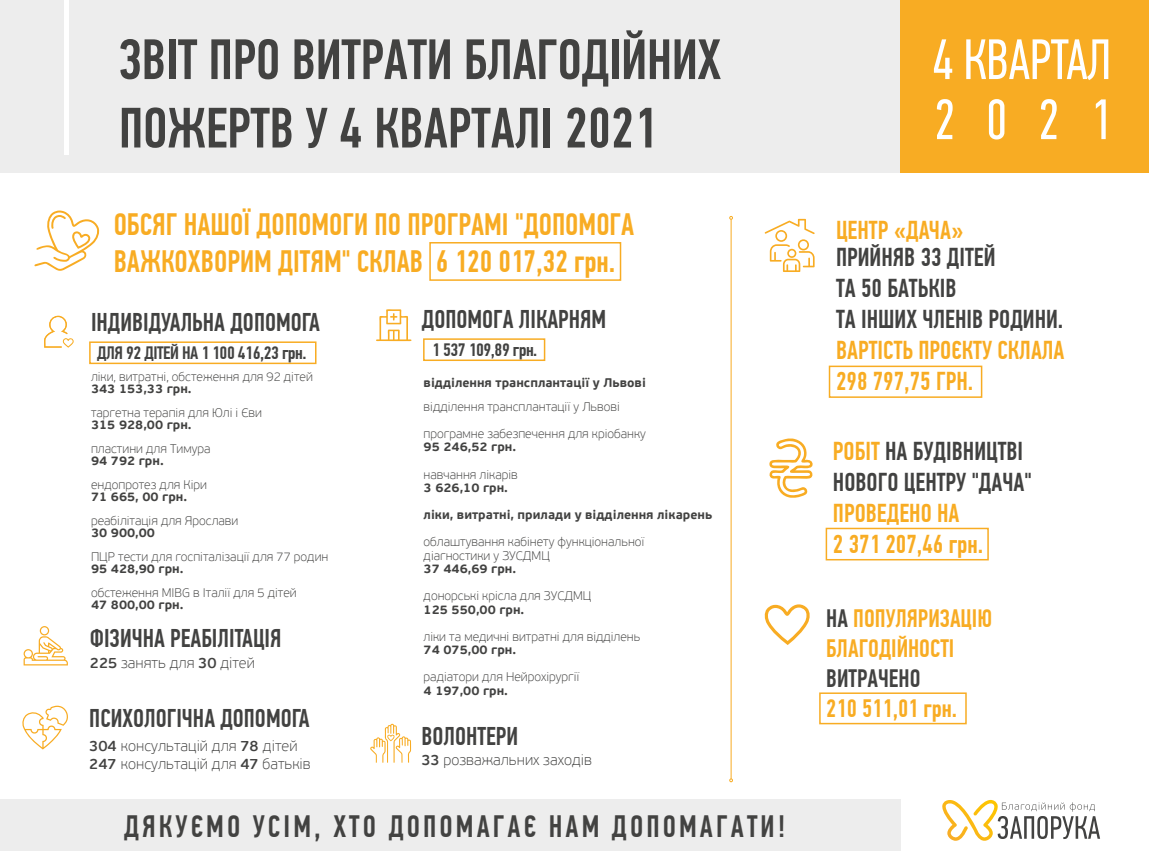
<style>
.page{position:relative;width:1149px;height:851px;background:#fff}
.page>*{position:absolute;margin:0;border:0;box-sizing:border-box;transform-origin:0 0}
.t1{font:500 57px/68.4px "PF Din Text Comp Pro";letter-spacing:-.005em;color:#424241}
.t2{font:57px/60px "PF Din Text Comp Pro";letter-spacing:-.01em;color:#fff}
.t3{font:500 30.9px/37px "PF Din Text Comp Pro";color:#f8ac23}
.t4{font:500 30.9px "PF Din Text Comp Pro";letter-spacing:.1em;color:#424241}
.t5{font:500 25.8px/31px "PF Din Text Comp Pro";color:#424241}
.t6{font:500 25.8px/31px "PF Din Text Comp Pro";color:#f8ac23}
.t7{font:500 25.65px "PF Din Text Comp Pro";color:#424241}
.t8{font:500 25.2px/30.2px "PF Din Text Comp Pro";color:#f8ac23}
.t9{font:500 25.2px "PF Din Text Comp Pro";color:#424241}
.t10{font:500 18px "PF Din Text Comp Pro";letter-spacing:-.025em;color:#424241;scale:1.08 1}
.t11{font:100 14.85px/17.9px "PF Beau Sans Pro";color:#424241}
.t12{font:100 12.45px/27px "PF Beau Sans Pro";color:#424241}
.t13{font:700 12.45px/27px "PF Beau Sans Pro";color:#424241}
.s1{font-weight:600}
.s2{color:#f8ac23}
.s3{color:#424241}
</style>
<div class="page">
<div style="left:89px;top:341px;width:227px;height:23px;border:2px solid #f8ac23"></div>
<div style="left:828px;top:365px;width:154px;height:33px;border:2px solid #f8ac23"></div>
<div style="left:825px;top:527px;width:163px;height:33px;border:2px solid #f8ac23"></div>
<div style="left:429px;top:242px;width:192px;height:39px;border:2px solid #f8ac23"></div>
<svg style="left:942px;top:799px;width:157px;height:42px"></svg>
<div style="left:0;top:0;width:905px;height:172px;background:#ededed"></div>
<div style="left:0;top:799px;width:900px;height:51px;background:#ededed"></div>
<svg style="left:34px;top:210px;width:66px;height:61px"></svg>
<div style="left:423px;top:338px;width:122px;height:23px;border:2px solid #f8ac23"></div>
<svg style="left:23px;top:626px;width:45px;height:39px"></svg>
<svg style="left:22px;top:705px;width:46px;height:44px"></svg>
<div style="left:900px;top:0;width:248px;height:172px;background:#f8ac23"></div>
<hr style="left:64px;top:0;width:4px;height:154px;background:#fff">
<svg style="left:764px;top:219px;width:50px;height:53px"></svg>
<svg style="left:370px;top:723px;width:41px;height:39px"></svg>
<svg style="left:769px;top:438px;width:44px;height:59px"></svg>
<hr style="left:730px;top:219px;width:1px;height:559px;background:#f8ac23">
<svg style="left:729px;top:216px;width:3px;height:4px"></svg>
<svg style="left:44px;top:315px;width:30px;height:32px"></svg>
<svg style="left:376px;top:309px;width:35px;height:32px"></svg>
<svg style="left:764px;top:604px;width:46px;height:41px"></svg>
<div style="left:818px;top:692px;width:148px;height:32px;border:2px solid #f8ac23"></div>
<h1 class="t1" style="left:119px;top:25px;width:603px">ЗВІТ ПРО ВИТРАТИ БЛАГОДІЙНИХ<br>ПОЖЕРТВ У 4 КВАРТАЛІ 2021</h1>
<h2 class="t3" style="left:114px;top:206px;width:522px">ОБСЯГ НАШОЇ ДОПОМОГИ ПО ПРОГРАМІ "ДОПОМОГА<br>ВАЖКОХВОРИМ ДІТЯМ" СКЛАВ 6 120 017,32 грн.</h2>
<h3 class="t7" style="left:91px;top:308px;width:230px">ІНДИВІДУАЛЬНА ДОПОМОГА</h3>
<h3 class="t7" style="left:422px;top:305px;width:186px">ДОПОМОГА ЛІКАРНЯМ</h3>
<h3 class="t10" style="left:97px;top:343px;width:195px">ДЛЯ 92 ДІТЕЙ НА 1 100 416,23 грн.</h3>
<h3 class="t10" style="left:432px;top:340px;width:99px">1 537 109,89 грн.</h3>
<p class="t12" style="left:91px;top:363px;width:223px">ліки, витратні, обстеження для 92 дітей</p>
<p class="t13" style="left:91px;top:375px;width:102px">343 153,33 грн.</p>
<p class="t12" style="left:91px;top:399px;width:172px">таргетна терапія для Юлі і Єви</p>
<p class="t13" style="left:91px;top:411px;width:102px">315 928,00 грн.</p>
<p class="t12" style="left:91px;top:435px;width:121px">пластини для Тимура</p>
<p class="t13" style="left:91px;top:447px;width:74px">94 792 грн.</p>
<p class="t12" style="left:91px;top:471px;width:118px">ендопротез для Кіри</p>
<p class="t13" style="left:91px;top:483px;width:98px">71 665, 00 грн.</p>
<p class="t12" style="left:91px;top:507px;width:149px">реабілітація для Ярослави</p>
<p class="t13" style="left:91px;top:519px;width:65px">30 900,00</p>
<p class="t12" style="left:91px;top:543px;width:239px">ПЦР тести для госпіталізації для 77 родин</p>
<p class="t13" style="left:91px;top:555px;width:94px">95 428,90 грн.</p>
<p class="t12" style="left:91px;top:579px;width:207px">обстеження MIBG в Італії для 5 дітей</p>
<p class="t13" style="left:91px;top:591px;width:94px">47 800,00 грн.</p>
<h3 class="t7" style="left:90px;top:624px;width:193px">ФІЗИЧНА РЕАБІЛІТАЦІЯ</h3>
<p class="t11" style="left:90px;top:654px;width:166px"><span class="s1">225</span> занять для <span class="s1">30</span> дітей</p>
<h3 class="t7" style="left:89px;top:703px;width:222px">ПСИХОЛОГІЧНА ДОПОМОГА</h3>
<p class="t11" style="left:89px;top:736px;width:223px"><span class="s1">304</span> консультацій для <span class="s1">78</span> дітей<br><span class="s1">247</span> консультацій для <span class="s1">47</span> батьків</p>
<p class="t13" style="left:423px;top:369px;width:224px">відділення трансплантації у Львові</p>
<p class="t12" style="left:423px;top:393px;width:224px">відділення трансплантації у Львові програмне забезпечення для кріобанку</p>
<p class="t13" style="left:423px;top:434px;width:94px">95 246,52 грн.</p>
<p class="t12" style="left:423px;top:460px;width:96px">навчання лікарів</p>
<p class="t13" style="left:423px;top:474px;width:290px">3 626,10 грн.<br>ліки, витратні, прилади у відділення лікарень</p>
<p class="t12" style="left:423px;top:535px;width:222px;line-height:13.5px">облаштування кабінету функціональної діагностики у ЗУСДМЦ</p>
<p class="t13" style="left:423px;top:555px;width:94px">37 446,69 грн.</p>
<p class="t12" style="left:423px;top:582px;width:169px">донорські крісла для ЗУСДМЦ</p>
<p class="t13" style="left:423px;top:596px;width:102px">125 550,00 грн.</p>
<p class="t12" style="left:423px;top:622px;width:218px">ліки та медичні витратні для відділень</p>
<p class="t13" style="left:423px;top:636px;width:94px">74 075,00 грн.</p>
<p class="t12" style="left:423px;top:663px;width:157px">радіатори для Нейрохірургії</p>
<p class="t13" style="left:423px;top:677px;width:86px">4 197,00 грн.</p>
<h3 class="t7" style="left:421px;top:722px;width:98px">ВОЛОНТЕРИ</h3>
<p class="t11" style="left:421px;top:750px;width:172px"><span class="s1">33</span> розважальних заходів</p>
<h2 class="t4" style="left:124px;top:809px;width:662px">ДЯКУЄМО УСІМ, ХТО ДОПОМАГАЄ НАМ ДОПОМАГАТИ!</h2>
<h1 class="t2" style="left:932px;top:30px;width:180px">4 КВАРТАЛ<br>2021</h1>
<h3 class="t6" style="left:835px;top:215px;width:129px">ЦЕНТР «ДАЧА»</h3>
<h3 class="t5" style="left:835px;top:242px;width:229px">ПРИЙНЯВ 33 ДІТЕЙ<br>ТА 50 БАТЬКІВ<br>ТА ІНШИХ ЧЛЕНІВ РОДИНИ.</h3>
<h3 class="t6" style="left:835px;top:335px;width:230px">ВАРТІСТЬ ПРОЄКТУ СКЛАЛА<br>298 797,75 ГРН.</h3>
<h3 class="t5" style="left:832px;top:435px;width:200px"><span class="s2">РОБІТ</span> НА БУДІВНИЦТВІ<br>НОВОГО ЦЕНТРУ "ДАЧА"</h3>
<h3 class="t6" style="left:832px;top:497px;width:152px">ПРОВЕДЕНО НА<br>2 371 207,46 грн.</h3>
<h3 class="t8" style="left:826px;top:602px;width:167px"><span class="s3">НА</span> ПОПУЛЯРИЗАЦІЮ<br>БЛАГОДІЙНОСТІ</h3>
<h3 class="t9" style="left:826px;top:664px;width:96px">ВИТРАЧЕНО</h3>
<h3 class="t8" style="left:826px;top:693px;width:132px">210 511,01 грн.</h3>
</div>
